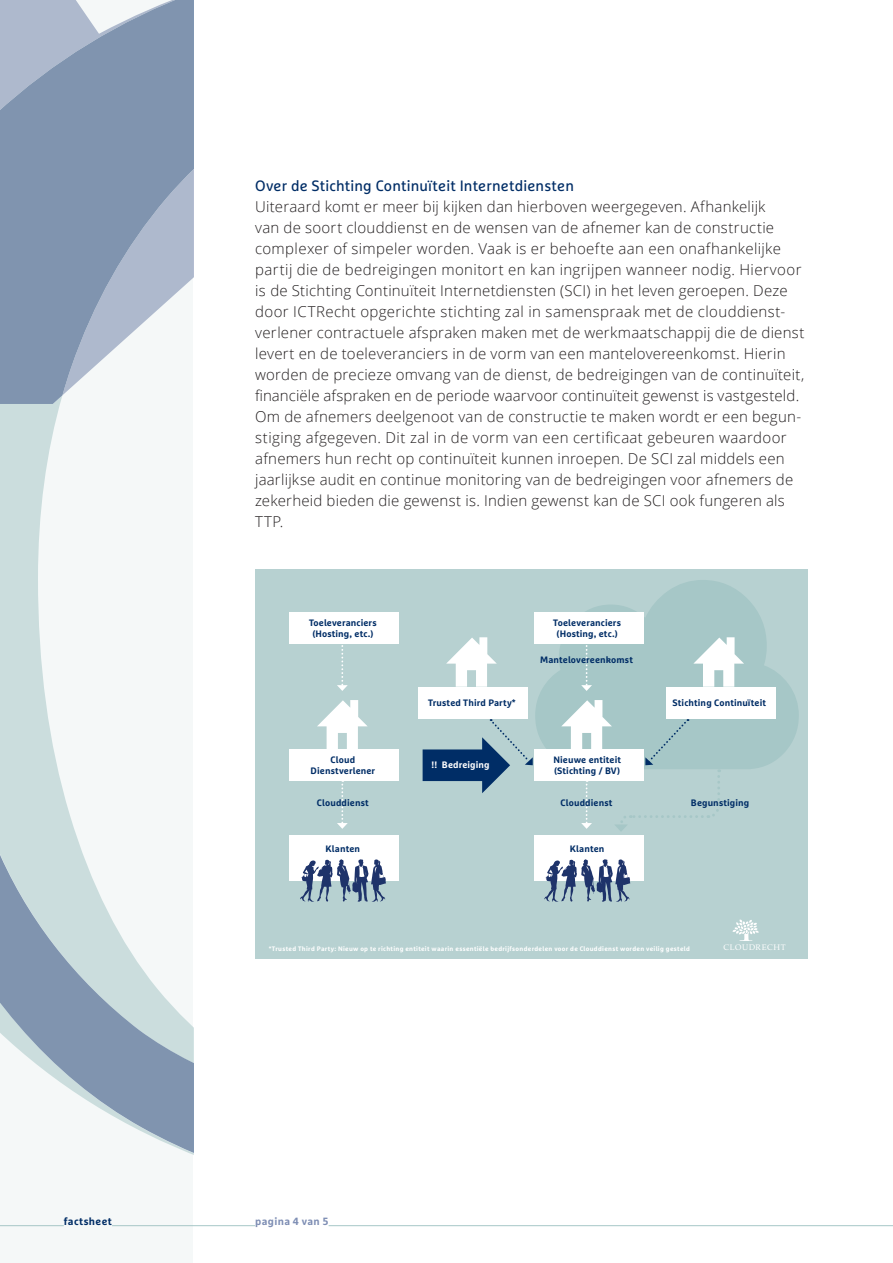
<style>
.page{position:relative;width:893px;height:1263px;background:#fff}
.page>*{position:absolute;margin:0;border:0;box-sizing:border-box;transform-origin:0 0}
.t1{font:300 15px/21px "Open Sans";letter-spacing:.015em;color:#231f20}
.t2{font:15px "Marselis OT";letter-spacing:.015em;color:#002d66}
.t3{font:700 10.5px "Marselis OT";letter-spacing:.035em;color:#7e8eb4}
.t4{font:700 10.5px "Marselis OT";letter-spacing:.04em;color:#002d66}
.t5{font:700 9.3px/11.1px "Marselis OT";letter-spacing:.015em;color:#002d66;text-align:center}
.t6{font:700 9.3px "Marselis OT";letter-spacing:.015em;color:#fff}
.t7{font:8.1px "Palatino";letter-spacing:.085em;color:#fff}
.t8{font:700 6.45px "Marselis OT";letter-spacing:.045em;color:#fff}
</style>
<div class="page">
<div style="left:0;top:0;width:193px;height:1263px;background:#f5f8f8"></div>
<svg style="left:0;top:404px;width:60px;height:346px;fill:#cbdddd"></svg>
<svg style="left:0;top:0;width:193px;height:404px;background:#99a9bf"></svg>
<svg style="left:0;top:750px;width:193px;height:405px"></svg>
<hr style="left:0;top:1225px;width:64px;height:1px;background:#a6c7c7">
<hr style="left:112px;top:1225px;width:143px;height:1px;background:#a6c7c7">
<hr style="left:329px;top:1225px;width:564px;height:1px;background:#a6c7c7">
<div style="left:255px;top:569px;width:553px;height:390px;background:#b7d1d1"></div>
<svg style="left:535px;top:580px;width:264px;height:189px;fill:#a6c7c7"></svg>
<svg style="left:337px;top:645px;width:11px;height:46px"></svg>
<svg style="left:581px;top:644px;width:11px;height:47px"></svg>
<svg style="left:337px;top:781px;width:11px;height:48px"></svg>
<div style="left:290px;top:749px;width:109px;height:32px;background:#fff"></div>
<div style="left:534px;top:749px;width:109px;height:32px;background:#fff"></div>
<div style="left:666px;top:687px;width:109px;height:31px;background:#fff"></div>
<div style="left:419px;top:687px;width:109px;height:31px;background:#fff"></div>
<div style="left:290px;top:612px;width:109px;height:32px;background:#fff"></div>
<div style="left:534px;top:612px;width:109px;height:32px;background:#fff"></div>
<div style="left:290px;top:835px;width:109px;height:46px;background:#fff"></div>
<div style="left:534px;top:835px;width:109px;height:46px;background:#fff"></div>
<svg style="left:317px;top:700px;width:51px;height:49px"></svg>
<svg style="left:693px;top:637px;width:51px;height:50px;background:#d4e4e4"></svg>
<svg style="left:446px;top:637px;width:51px;height:50px"></svg>
<svg style="left:423px;top:719px;width:110px;height:74px"></svg>
<svg style="left:300px;top:859px;width:86px;height:43px"></svg>
<svg style="left:544px;top:859px;width:86px;height:43px"></svg>
<svg style="left:561px;top:700px;width:160px;height:131px"></svg>
<svg style="left:732px;top:919px;width:27px;height:22px"></svg>
<p class="t2" style="left:255px;top:177px;width:320px">Over de Stichting Continuïteit Internetdiensten</p>
<p class="t1" style="left:255px;top:196px;width:551px">Uiteraard komt er meer bij kijken dan hierboven weergegeven. Afhankelijk<br>van de soort clouddienst en de wensen van de afnemer kan de constructie complexer of simpeler worden. Vaak is er behoefte aan een onafhankelijke partij die de bedreigingen monitort en kan ingrijpen wanneer nodig. Hiervoor is de Stichting Continuïteit Internetdiensten (SCI) in het leven geroepen. Deze door ICTRecht opgerichte stichting zal in samenspraak met de clouddienst&shy;verlener contractuele afspraken maken met de werkmaatschappij die de dienst levert en de toeleveranciers in de vorm van een mantelovereenkomst. Hierin worden de precieze omvang van de dienst, de bedreigingen van de continuïteit, financiële afspraken en de periode waarvoor continuïteit gewenst is vastgesteld.<br>Om de afnemers deelgenoot van de constructie te maken wordt er een begun&shy;stiging afgegeven. Dit zal in de vorm van een certificaat gebeuren waardoor afnemers hun recht op continuïteit kunnen inroepen. De SCI zal middels een jaarlijkse audit en continue monitoring van de bedreigingen voor afnemers de zekerheid bieden die gewenst is. Indien gewenst kan de SCI ook fungeren als TTP.</p>
<p class="t5" style="left:309px;top:617px;width:69px">Toeleveranciers (Hosting, etc.)</p>
<p class="t5" style="left:553px;top:617px;width:69px">Toeleveranciers (Hosting, etc.)</p>
<p class="t5" style="left:540px;top:654px;width:94px">Mantelovereenkomst</p>
<p class="t5" style="left:428px;top:697px;width:89px">Trusted Third Party*</p>
<p class="t5" style="left:673px;top:697px;width:95px">Stichting Continuïteit</p>
<p class="t5" style="left:311px;top:754px;width:66px">Cloud<br>Dienstverlener</p>
<p class="t5" style="left:317px;top:796px;width:53px">Clouddienst</p>
<p class="t5" style="left:561px;top:796px;width:53px">Clouddienst</p>
<p class="t5" style="left:553px;top:754px;width:69px;text-align:left">Nieuwe entiteit (Stichting / BV)</p>
<p class="t6" style="left:432px;top:759px;width:60px">!! Bedreiging</p>
<p class="t5" style="left:326px;top:843px;width:36px">Klanten</p>
<p class="t5" style="left:570px;top:843px;width:36px">Klanten</p>
<p class="t5" style="left:691px;top:796px;width:60px">Begunstiging</p>
<p class="t8" style="left:269px;top:944px;width:423px">*Trusted Third Party: Nieuw op te richting entiteit waarin essentiële bedrijfsonderdelen voor de Clouddienst worden veilig gesteld</p>
<p class="t7" style="left:723px;top:941px;width:64px">CLOUDRECHT</p>
<p class="t4" style="left:64px;top:1214px;width:50px">factsheet</p>
<p class="t3" style="left:255px;top:1214px;width:75px">pagina 4 van 5</p>
</div>
